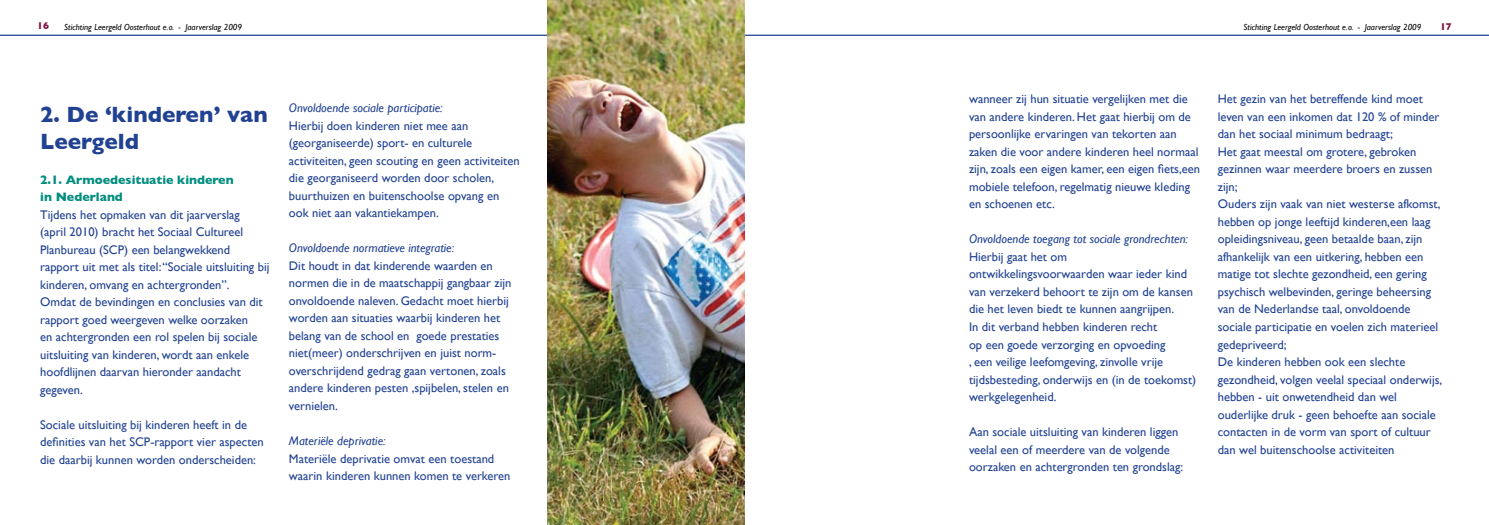
<style>
.page{position:relative;width:1489px;height:525px;background:#fff}
.page>*{position:absolute;margin:0;border:0;box-sizing:border-box;transform-origin:0 0}
.t1{font:700 22.5px/27px "Gill Sans";color:#214292}
.t2{font:12.5px/17.5px "Gill Sans";color:#214292}
.t3{font:italic 12.5px "Gill Sans";color:#214292}
.t4{font:700 12.5px/17.5px "Gill Sans";color:#008d7f}
.t5{font:700 10px "Gill Sans";color:#7d1442}
.t6{font:italic 8.75px "Gill Sans";color:#000}
</style>
<div class="page">
<hr style="left:0;top:35px;width:744px;height:1px;background:#214292">
<hr style="left:744px;top:35px;width:744px;height:1px;background:#214292">
<img style="left:547px;top:0;width:197px;height:524px">
<p class="t5" style="left:37px;top:20px;width:13px">16</p>
<p class="t6" style="left:64px;top:22px;width:179px">Stichting Leergeld Oosterhout e.o. - Jaarverslag 2009</p>
<p class="t6" style="left:1243px;top:22px;width:179px">Stichting Leergeld Oosterhout e.o. - Jaarverslag 2009</p>
<p class="t5" style="left:1439px;top:21px;width:13px">17</p>
<h1 class="t1" style="left:40px;top:100px;width:229px">2. De ‘kinderen’ van<br>Leergeld</h1>
<p class="t4" style="left:40px;top:170px;width:195px">2.1. Armoedesituatie kinderen in Nederland</p>
<p class="t2" style="left:40px;top:205px;width:231px">Tijdens het opmaken van dit jaarverslag<br>(april 2010) bracht het Sociaal Cultureel Planbureau (SCP) een belangwekkend rapport uit met als titel: “Sociale uitsluiting bij kinderen, omvang en achtergronden”.<br>Omdat de bevindingen en conclusies van dit rapport goed weergeven welke oorzaken<br>en achtergronden een rol spelen bij sociale uitsluiting van kinderen, wordt aan enkele hoofdlijnen daarvan hieronder aandacht gegeven.</p>
<p class="t2" style="left:40px;top:415px;width:225px">Sociale uitsluiting bij kinderen heeft in de definities van het SCP-rapport vier aspecten die daarbij kunnen worden onderscheiden:</p>
<p class="t3" style="left:289px;top:101px;width:155px">Onvoldoende sociale participatie:</p>
<p class="t2" style="left:289px;top:116px;width:232px">Hierbij doen kinderen niet mee aan (georganiseerde) sport- en culturele activiteiten, geen scouting en geen activiteiten die georganiseerd worden door scholen, buurthuizen en buitenschoolse opvang en ook niet aan vakantiekampen.</p>
<p class="t3" style="left:289px;top:241px;width:167px">Onvoldoende normatieve integratie:</p>
<p class="t2" style="left:289px;top:256px;width:224px">Dit houdt in dat kinderende waarden en normen die in de maatschappij gangbaar zijn onvoldoende naleven. Gedacht moet hierbij worden aan situaties waarbij kinderen het belang van de school en goede prestaties niet(meer) onderschrijven en juist norm&shy;overschrijdend gedrag gaan vertonen, zoals andere kinderen pesten ,spijbelen, stelen en vernielen.</p>
<p class="t3" style="left:289px;top:433px;width:98px">Materiële deprivatie:</p>
<p class="t2" style="left:289px;top:449px;width:223px">Materiële deprivatie omvat een toestand waarin kinderen kunnen komen te verkeren</p>
<p class="t2" style="left:969px;top:90px;width:232px">wanneer zij hun situatie vergelijken met die van andere kinderen. Het gaat hierbij om de persoonlijke ervaringen van tekorten aan zaken die voor andere kinderen heel normaal zijn, zoals een eigen kamer, een eigen fiets,een mobiele telefoon, regelmatig nieuwe kleding en schoenen etc.</p>
<p class="t3" style="left:969px;top:232px;width:220px">Onvoldoende toegang tot sociale grondrechten:</p>
<p class="t2" style="left:969px;top:248px;width:229px">Hierbij gaat het om ontwikkelingsvoorwaarden waar ieder kind van verzekerd behoort te zijn om de kansen die het leven biedt te kunnen aangrijpen.<br>In dit verband hebben kinderen recht<br>op een goede verzorging en opvoeding<br>, een veilige leefomgeving, zinvolle vrije tijdsbesteding, onderwijs en (in de toekomst) werkgelegenheid.</p>
<p class="t2" style="left:969px;top:423px;width:216px">Aan sociale uitsluiting van kinderen liggen veelal een of meerdere van de volgende oorzaken en achtergronden ten grondslag:</p>
<p class="t2" style="left:1217px;top:90px;width:226px">Het gezin van het betreffende kind moet leven van een inkomen dat 120 % of minder dan het sociaal minimum bedraagt;<br>Het gaat meestal om grotere, gebroken gezinnen waar meerdere broers en zussen zijn;<br>Ouders zijn vaak van niet westerse afkomst, hebben op jonge leeftijd kinderen,een laag opleidingsniveau, geen betaalde baan, zijn afhankelijk van een uitkering, hebben een matige tot slechte gezondheid, een gering psychisch welbevinden, geringe beheersing van de Nederlandse taal, onvoldoende sociale participatie en voelen zich materieel gedepriveerd;<br>De kinderen hebben ook een slechte gezondheid, volgen veelal speciaal onderwijs, hebben - uit onwetendheid dan wel ouderlijke druk - geen behoefte aan sociale contacten in de vorm van sport of cultuur dan wel buitenschoolse activiteiten</p>
</div>
